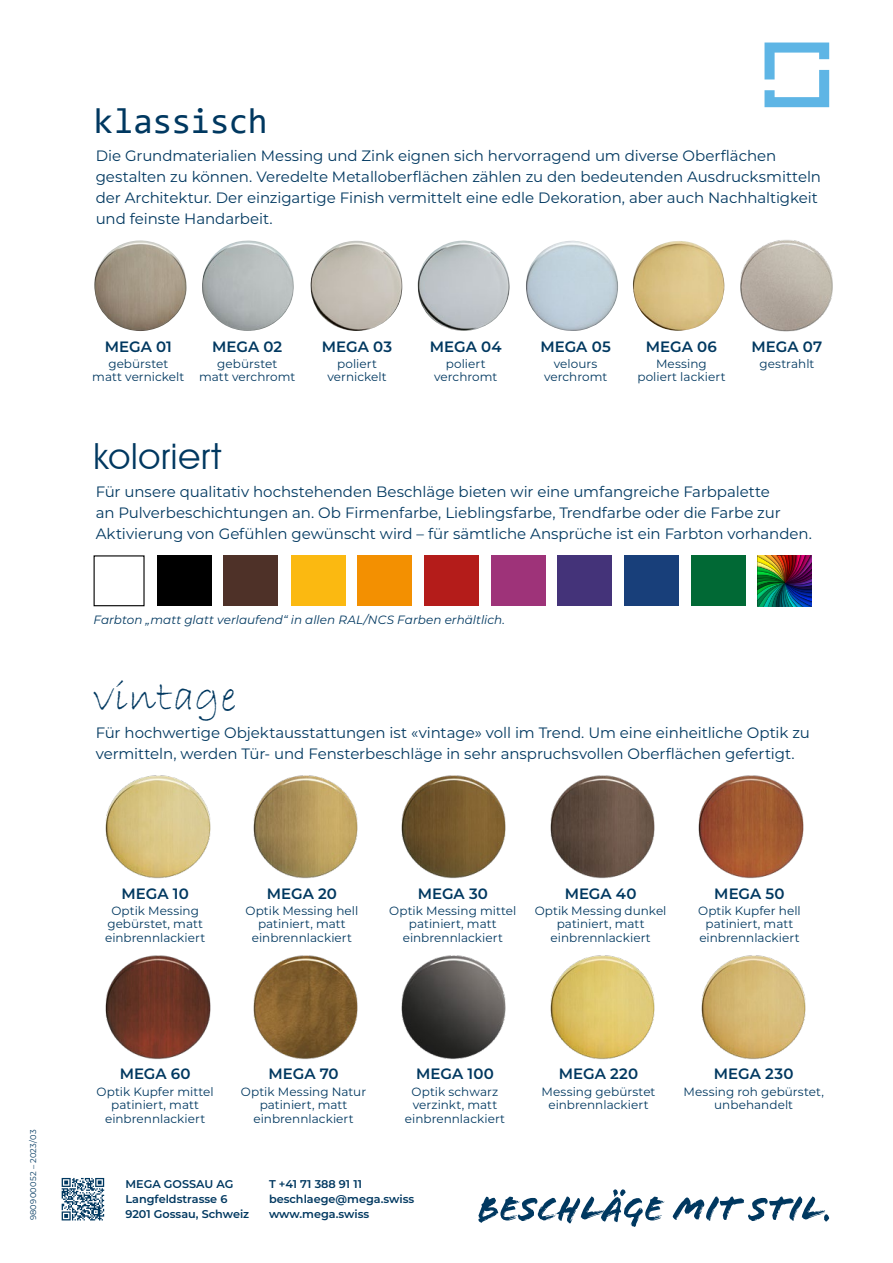
<style>
.page{position:relative;width:893px;height:1263px;background:#fff}
.page>*{position:absolute;margin:0;border:0;box-sizing:border-box;transform-origin:0 0}
.vintage{font:43.5px "Bradley Hand ITC";letter-spacing:.015em;color:#003860}
.klassisch{font:36px "Consolas";letter-spacing:-.015em;color:#003860}
.farbig{font:36px "Avant Garde IT Cby BT";letter-spacing:.025em;color:#003860}
.content{font:15px/21px "Montserrat";letter-spacing:-.005em;color:#003860}
.Oberflache_Titel_Zah{font:600 15px "Montserrat";letter-spacing:.005em;color:#003860}
.Oberflache_Beschrieb{font:12px/13.5px "Montserrat";letter-spacing:.005em;color:#003860;text-align:center}
.Hinweis_links{font:italic 12px "Montserrat";letter-spacing:.005em;color:#003860}
.t1{font:600 11.25px/15px "Montserrat";color:#003860}
.Version{font:8.25px "Montserrat";letter-spacing:.035em;color:#003860}
</style>
<div class="page">
<svg style="left:764px;top:43px;width:65px;height:64px"></svg>
<svg style="left:478px;top:1189px;width:187px;height:38px"></svg>
<svg style="left:673px;top:1196px;width:156px;height:25px"></svg>
<svg style="left:62px;top:1178px;width:42px;height:42px"></svg>
<img style="left:105px;top:775px;width:106px;height:104px">
<img style="left:253px;top:775px;width:105px;height:104px">
<img style="left:401px;top:775px;width:105px;height:104px">
<img style="left:550px;top:775px;width:105px;height:104px">
<img style="left:698px;top:775px;width:106px;height:104px">
<img style="left:105px;top:955px;width:106px;height:104px">
<img style="left:253px;top:955px;width:105px;height:104px">
<img style="left:401px;top:955px;width:105px;height:104px">
<img style="left:550px;top:955px;width:105px;height:104px">
<img style="left:701px;top:955px;width:105px;height:104px">
<img style="left:633px;top:241px;width:91px;height:90px">
<img style="left:418px;top:241px;width:92px;height:90px">
<img style="left:202px;top:240px;width:92px;height:91px">
<img style="left:94px;top:240px;width:93px;height:91px">
<img style="left:526px;top:241px;width:92px;height:90px">
<img style="left:311px;top:241px;width:91px;height:90px">
<div style="left:157px;top:555px;width:54px;height:51px;background:#000"></div>
<div style="left:224px;top:555px;width:54px;height:51px;background:#4e3128"></div>
<div style="left:291px;top:555px;width:54px;height:51px;background:#fbb911"></div>
<div style="left:358px;top:555px;width:54px;height:51px;background:#f39001"></div>
<div style="left:424px;top:555px;width:55px;height:51px;background:#b41c1a"></div>
<div style="left:491px;top:555px;width:54px;height:51px;background:#9e3379"></div>
<div style="left:557px;top:555px;width:55px;height:51px;background:#443379"></div>
<div style="left:624px;top:555px;width:55px;height:51px;background:#183f7a"></div>
<div style="left:691px;top:555px;width:54px;height:51px;background:#016935"></div>
<img style="left:757px;top:555px;width:55px;height:51px">
<img style="left:740px;top:240px;width:93px;height:92px">
<p class="Version" style="left:28px;top:1220px;width:92px;rotate:-90deg">980900052 – 2023/03</p>
<p class="klassisch" style="left:94px;top:97px;width:176px">klassisch</p>
<p class="content" style="left:96px;top:145px;width:727px">Die Grundmaterialien Messing und Zink eignen sich hervorragend um diverse Oberflächen gestalten zu können. Veredelte Metalloberflächen zählen zu den bedeutenden Ausdrucksmitteln der Architektur. Der einzigartige Finish vermittelt eine edle Dekoration, aber auch Nachhaltigkeit und feinste Handarbeit.</p>
<p class="Oberflache_Titel_Zah" style="left:105px;top:336px;width:69px">MEGA 01</p>
<p class="Oberflache_Beschrieb" style="left:92px;top:356px;width:94px">gebürstet matt vernickelt</p>
<p class="Oberflache_Titel_Zah" style="left:212px;top:336px;width:72px">MEGA 02</p>
<p class="Oberflache_Beschrieb" style="left:199px;top:356px;width:98px">gebürstet<br>matt verchromt</p>
<p class="farbig" style="left:94px;top:434px;width:129px">koloriert</p>
<p class="Oberflache_Titel_Zah" style="left:322px;top:336px;width:72px">MEGA 03</p>
<p class="Oberflache_Beschrieb" style="left:327px;top:356px;width:61px">poliert vernickelt</p>
<p class="Oberflache_Titel_Zah" style="left:430px;top:336px;width:73px">MEGA 04</p>
<p class="Oberflache_Beschrieb" style="left:434px;top:356px;width:65px">poliert verchromt</p>
<p class="Oberflache_Titel_Zah" style="left:540px;top:336px;width:72px">MEGA 05</p>
<p class="Oberflache_Beschrieb" style="left:544px;top:356px;width:65px">velours verchromt</p>
<p class="Oberflache_Titel_Zah" style="left:646px;top:336px;width:73px">MEGA 06</p>
<p class="Oberflache_Beschrieb" style="left:656px;top:356px;width:52px">Messing</p>
<p class="Oberflache_Beschrieb" style="left:637px;top:370px;width:90px">poliert lackiert</p>
<p class="Oberflache_Titel_Zah" style="left:752px;top:336px;width:72px">MEGA 07</p>
<p class="Oberflache_Beschrieb" style="left:759px;top:356px;width:57px">gestrahlt</p>
<p class="content" style="left:96px;top:480px;width:718px">Für unsere qualitativ hochstehenden Beschläge bieten wir eine umfangreiche Farbpalette<br>an Pulverbeschichtungen an. Ob Firmenfarbe, Lieblingsfarbe, Trendfarbe oder die Farbe zur<br>Aktivierung von Gefühlen gewünscht wird – für sämtliche Ansprüche ist ein Farbton vorhanden.</p>
<p class="Hinweis_links" style="left:94px;top:611px;width:413px">Farbton „matt glatt verlaufend“ in allen RAL/NCS Farben erhältlich.</p>
<p class="vintage" style="left:94px;top:669px;width:144px">vintage</p>
<p class="content" style="left:96px;top:722px;width:716px">Für hochwertige Objektausstattungen ist «vintage» voll im Trend. Um eine einheitliche Optik zu vermitteln, werden Tür- und Fensterbeschläge in sehr anspruchsvollen Oberflächen gefertigt.</p>
<p class="Oberflache_Titel_Zah" style="left:122px;top:883px;width:69px">MEGA 10</p>
<p class="Oberflache_Beschrieb" style="left:105px;top:903px;width:102px">Optik Messing gebürstet, matt einbrennlackiert</p>
<p class="Oberflache_Titel_Zah" style="left:267px;top:883px;width:72px">MEGA 20</p>
<p class="Oberflache_Beschrieb" style="left:246px;top:903px;width:114px">Optik Messing hell patiniert, matt einbrennlackiert</p>
<p class="Oberflache_Titel_Zah" style="left:418px;top:883px;width:72px">MEGA 30</p>
<p class="Oberflache_Beschrieb" style="left:389px;top:903px;width:129px">Optik Messing mittel patiniert, matt einbrennlackiert</p>
<p class="Oberflache_Titel_Zah" style="left:565px;top:883px;width:73px">MEGA 40</p>
<p class="Oberflache_Beschrieb" style="left:535px;top:903px;width:133px">Optik Messing dunkel patiniert, matt einbrennlackiert</p>
<p class="Oberflache_Titel_Zah" style="left:714px;top:883px;width:72px">MEGA 50</p>
<p class="Oberflache_Beschrieb" style="left:698px;top:903px;width:104px">Optik Kupfer hell patiniert, matt einbrennlackiert</p>
<p class="Oberflache_Titel_Zah" style="left:120px;top:1063px;width:73px">MEGA 60</p>
<p class="Oberflache_Beschrieb" style="left:97px;top:1084px;width:119px">Optik Kupfer mittel patiniert, matt einbrennlackiert</p>
<p class="Oberflache_Titel_Zah" style="left:268px;top:1063px;width:72px">MEGA 70</p>
<p class="Oberflache_Beschrieb" style="left:241px;top:1084px;width:127px">Optik Messing Natur patiniert, matt einbrennlackiert</p>
<p class="Oberflache_Titel_Zah" style="left:416px;top:1063px;width:79px">MEGA 100</p>
<p class="Oberflache_Beschrieb" style="left:412px;top:1084px;width:88px">Optik schwarz</p>
<p class="Oberflache_Beschrieb" style="left:405px;top:1098px;width:102px">verzinkt, matt einbrennlackiert</p>
<p class="t1" style="left:125px;top:1176px;width:125px">MEGA GOSSAU AG<br>Langfeldstrasse 6<br>9201 Gossau, Schweiz</p>
<p class="t1" style="left:269px;top:1176px;width:147px">T +41 71 388 91 11 beschlaege@mega.swiss</p>
<p class="t1" style="left:269px;top:1206px;width:102px">www.mega.swiss</p>
<p class="Oberflache_Titel_Zah" style="left:559px;top:1063px;width:81px">MEGA 220</p>
<p class="Oberflache_Beschrieb" style="left:542px;top:1084px;width:115px">Messing gebürstet einbrennlackiert</p>
<p class="Oberflache_Titel_Zah" style="left:714px;top:1063px;width:81px">MEGA 230</p>
<p class="Oberflache_Beschrieb" style="left:684px;top:1084px;width:142px">Messing roh gebürstet, unbehandelt</p>
</div>
